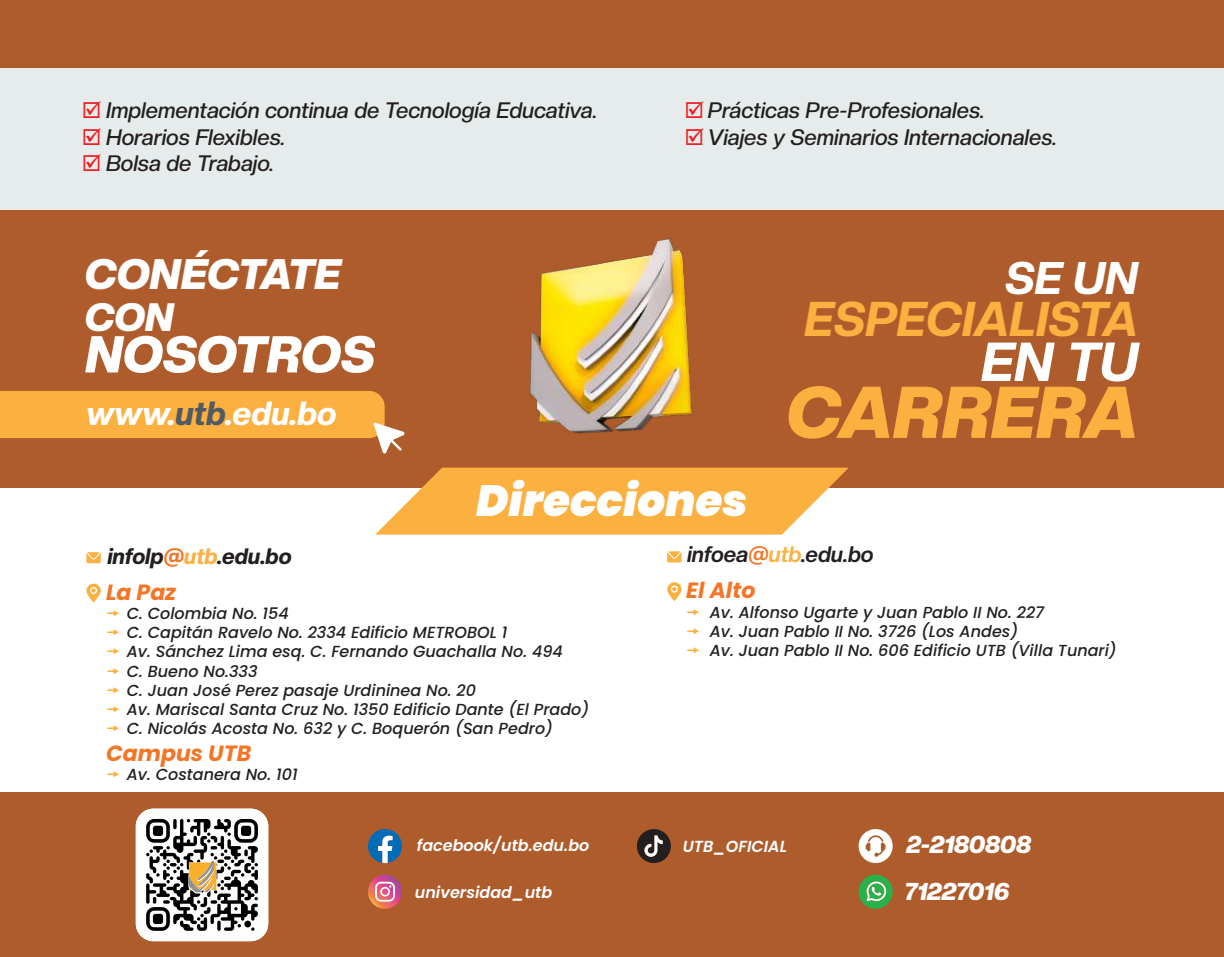
<style>
.page{position:relative;width:1224px;height:957px;background:#fff}
.page>*{position:absolute;margin:0;border:0;box-sizing:border-box;transform-origin:0 0}
.t1{font:italic 900 71.8px "Creato Display";color:#fbb03f}
.t2{font:italic 800 54px "Creato Display";color:#fff}
.t3{font:italic 900 51px "Creato Display";color:#fff}
.t4{font:italic 800 48px "Creato Display";color:#fbb03f}
.t5{font:italic 800 45px "Creato Display";color:#fff}
.t6{font:italic 900 43.8px "Poppins";color:#fff}
.t7{font:italic 900 42px "Creato Display";color:#fff}
.t8{font:italic 900 39px "Creato Display";color:#fff}
.t9{font:italic 800 33px "Creato Display";color:#fff}
.t10{font:italic 900 24px/46.4px "Creato Display";color:#fff}
.t11{font:italic 500 22px "Creato Display";color:#231f20}
.t12{font:italic 700 22px "Poppins";color:#f47526}
.t13{font:italic 800 22px "Creato Display";color:#231f20}
.t14{font:italic 700 22px "Creato Display";color:#231f20}
.t15{font:italic 500 16px/19.2px "Poppins";color:#231f20}
.t16{font:italic 600 16px "Poppins";color:#fff}
.s1{color:#ee1d23}
.s2{color:#515962}
.s3{color:#f47526}
.s4{color:#fbb03f}
</style>
<div class="page">
<div style="left:0;top:0;width:1224px;height:487px;background:#ae5c2c"></div>
<div style="left:0;top:792px;width:1224px;height:164px;background:#ae5c2c"></div>
<div style="left:0;top:68px;width:1224px;height:142px;background:#e6ebeb"></div>
<svg style="left:86px;top:583px;width:15px;height:19px"></svg>
<svg style="left:667px;top:582px;width:15px;height:19px"></svg>
<svg style="left:86px;top:552px;width:15px;height:11px"></svg>
<svg style="left:667px;top:551px;width:15px;height:11px"></svg>
<svg style="left:368px;top:874px;width:34px;height:34px"></svg>
<svg style="left:368px;top:829px;width:34px;height:34px"></svg>
<svg style="left:859px;top:874px;width:34px;height:34px"></svg>
<svg style="left:637px;top:829px;width:34px;height:34px"></svg>
<svg style="left:859px;top:829px;width:34px;height:34px"></svg>
<svg style="left:375px;top:467px;width:474px;height:67px"></svg>
<div style="left:136px;top:808px;width:132px;height:133px;background:#fdfdfd;border-radius:18px"></div>
<svg style="left:146px;top:819px;width:112px;height:111px"></svg>
<svg style="left:0;top:391px;width:405px;height:63px"></svg>
<img style="left:489px;top:238px;width:246px;height:235px">
<h3 class="t11" style="left:82px;top:97px;width:517px"><span class="s1">☑</span> Implementación continua de Tecnología Educativa.</h3>
<h3 class="t11" style="left:82px;top:124px;width:205px"><span class="s1">☑</span> Horarios Flexibles.</h3>
<h3 class="t11" style="left:82px;top:150px;width:194px"><span class="s1">☑</span> Bolsa de Trabajo.</h3>
<h3 class="t7" style="left:85px;top:249px;width:257px">CONÉCTATE</h3>
<h3 class="t8" style="left:85px;top:293px;width:90px">CON</h3>
<h3 class="t3" style="left:85px;top:324px;width:291px">NOSOTROS</h3>
<h3 class="t9" style="left:86px;top:394px;width:252px">www.<span class="s2">utb</span>.edu.bo</h3>
<h3 class="t11" style="left:685px;top:97px;width:302px"><span class="s1">☑</span> Prácticas Pre-Profesionales.</h3>
<h3 class="t11" style="left:685px;top:124px;width:374px"><span class="s1">☑</span> Viajes y Seminarios Internacionales.</h3>
<h3 class="t5" style="left:1005px;top:251px;width:134px">SE UN</h3>
<h3 class="t4" style="left:804px;top:290px;width:335px">ESPECIALISTA</h3>
<h2 class="t2" style="left:981px;top:330px;width:159px">EN TU</h2>
<h1 class="t1" style="left:786px;top:370px;width:353px">CARRERA</h1>
<h3 class="t6" style="left:476px;top:475px;width:273px">Direcciones</h3>
<h3 class="t13" style="left:107px;top:543px;width:186px">infolp<span class="s3">@</span><span class="s4">utb</span>.edu.bo</h3>
<h3 class="t14" style="left:687px;top:541px;width:188px">infoea<span class="s3">@</span><span class="s4">utb</span>.edu.bo</h3>
<h3 class="t12" style="left:106px;top:579px;width:72px">La Paz</h3>
<p class="t15" style="left:127px;top:603px;width:464px">C. Colombia No. 154<br>C. Capitán Ravelo No. 2334 Edificio METROBOL 1<br>Av. Sánchez Lima esq. C. Fernando Guachalla No. 494<br>C. Bueno No.333<br>C. Juan José Perez pasaje Urdininea No. 20<br>Av. Mariscal Santa Cruz No. 1350 Edificio Dante (El Prado)<br>C. Nicolás Acosta No. 632 y C. Boquerón (San Pedro)</p>
<h3 class="t12" style="left:106px;top:740px;width:147px">Campus UTB</h3>
<p class="t15" style="left:127px;top:764px;width:172px">Av. Costanera No. 101</p>
<h3 class="t12" style="left:686px;top:578px;width:71px">El Alto</h3>
<p class="t15" style="left:710px;top:602px;width:409px">Av. Alfonso Ugarte y Juan Pablo II No. 227<br>Av. Juan Pablo II No. 3726 (Los Andes)<br>Av. Juan Pablo II No. 606 Edificio UTB (Villa Tunari)</p>
<p class="t16" style="left:417px;top:835px;width:174px">facebook/utb.edu.bo</p>
<p class="t16" style="left:683px;top:837px;width:106px">UTB_OFICIAL</p>
<p class="t16" style="left:415px;top:883px;width:139px">universidad_utb</p>
<h3 class="t10" style="left:905px;top:821px;width:128px">2-2180808<br>71227016</h3>
</div>
